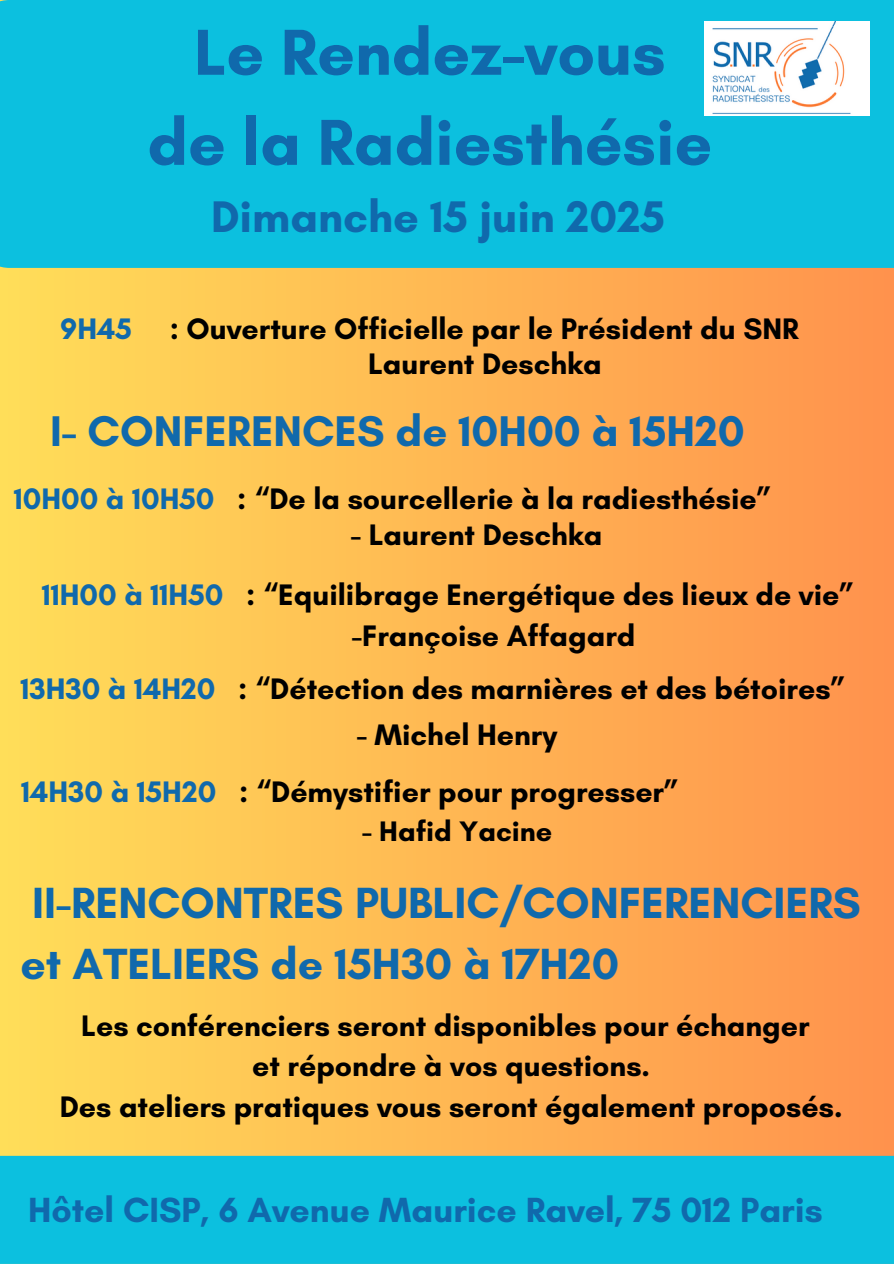
<style>
.page{position:relative;width:894px;height:1264px;background:#fff}
.page>*{position:absolute;margin:0;border:0;box-sizing:border-box;transform-origin:0 0}
.t1{font:700 66px/90px "Glacial Indifference";color:#1069ac;text-align:center}
.t2{font:700 45px "Glacial Indifference";color:#1069ac}
.t3{font:700 44.4px/60.8px "Glacial Indifference";color:#1069ac}
.t4{font:700 43.65px "Glacial Indifference";color:#1069ac}
.t5{font:700 35.55px "Glacial Indifference";color:#1069ac}
.t6{font:700 30.15px "Glacial Indifference";color:#000}
.t7{font:700 30.15px "Glacial Indifference";color:#1069ac}
.t8{font:700 28.8px "Glacial Indifference";color:#000}
.s1{color:#1069ac}
</style>
<div class="page">
<div style="left:0;top:0;width:893px;height:1263px;background:linear-gradient(to right,#ffde59,#ff924d)"></div>
<div style="left:0;top:0;width:893px;height:268px;background:#0cc0df"></div>
<img style="left:704px;top:21px;width:165px;height:95px">
<div style="left:0;top:1155px;width:893px;height:108px;background:#0cc0df"></div>
<p class="t1" style="left:147px;top:7px;width:566px">Le Rendez-vous de la Radiesthésie</p>
<p class="t2" style="left:211px;top:190px;width:455px">Dimanche 15 juin 2025</p>
<p class="t7" style="left:60px;top:310px;width:73px">9H45</p>
<p class="t6" style="left:170px;top:310px;width:630px">: Ouverture Officielle par le Président du SNR</p>
<h1 class="t6" style="left:368px;top:346px;width:235px">Laurent Deschka</h1>
<p class="t4" style="left:50px;top:404px;width:696px">I- CONFERENCES de 10H00 à 15H20</p>
<p class="t6" style="left:14px;top:480px;width:759px"><span class="s1">10H00 à 10H50</span> : “De la sourcellerie à la radiesthésie”</p>
<p class="t6" style="left:351px;top:516px;width:253px">- Laurent Deschka</p>
<p class="t6" style="left:42px;top:576px;width:814px"><span class="s1">11H00 à 11H50</span> : “Equilibrage Energétique des lieux de vie”</p>
<p class="t6" style="left:352px;top:617px;width:285px">-Françoise Affagard</p>
<p class="t6" style="left:20px;top:670px;width:826px"><span class="s1">13H30 à 14H20</span> : “Détection des marnières et des bétoires”</p>
<p class="t6" style="left:356px;top:716px;width:202px">- Michel Henry</p>
<p class="t6" style="left:21px;top:773px;width:659px"><span class="s1">14H30 à 15H20</span> : “Démystifier pour progresser”</p>
<p class="t8" style="left:362px;top:813px;width:191px">- Hafid Yacine</p>
<p class="t3" style="left:20px;top:872px;width:841px">II-RENCONTRES PUBLIC/CONFERENCIERS et ATELIERS de 15H30 à 17H20</p>
<p class="t6" style="left:81px;top:1007px;width:729px">Les conférenciers seront disponibles pour échanger</p>
<p class="t6" style="left:252px;top:1047px;width:399px">et répondre à vos questions.</p>
<p class="t6" style="left:60px;top:1088px;width:784px">Des ateliers pratiques vous seront également proposés.</p>
<p class="t5" style="left:28px;top:1187px;width:796px">Hôtel CISP, 6 Avenue Maurice Ravel, 75 012 Paris</p>
</div>
